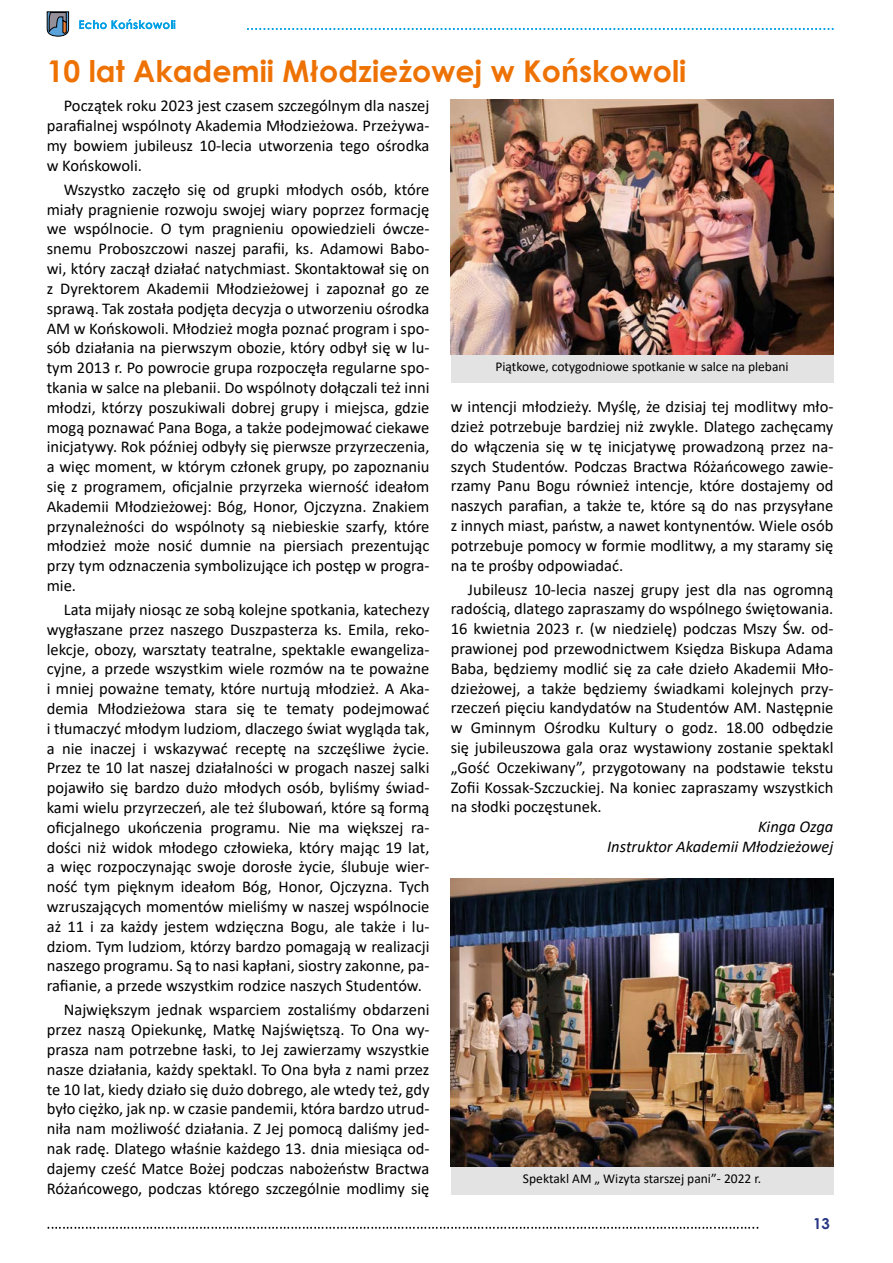
<style>
.page{position:relative;width:893px;height:1263px;background:#fff}
.page>*{position:absolute;margin:0;border:0;box-sizing:border-box;transform-origin:0 0}
.t1{font:700 30px "Century Gothic";color:#ee7203}
.t2{font:16.5px/19.8px "Calibri";color:#000;text-align:justify}
.t3{font:italic 16.5px/19.8px "Calibri";color:#000;text-align:right}
.t4{font:700 15px "Century Gothic";color:#283583}
.t5{font:13.5px "Calibri";color:#000}
</style>
<div class="page">
<svg style="left:48px;top:1227px;width:710px;height:2px"></svg>
<svg style="left:247px;top:28px;width:586px;height:2px"></svg>
<svg style="left:79px;top:19px;width:96px;height:10px"></svg>
<svg style="left:47px;top:12px;width:22px;height:24px"></svg>
<div style="left:451px;top:354px;width:382px;height:29px;background:#e3e3e3"></div>
<div style="left:451px;top:1166px;width:382px;height:28px;background:#e3e3e3"></div>
<img style="left:451px;top:99px;width:382px;height:255px">
<img style="left:451px;top:879px;width:382px;height:287px">
<h1 class="t1" style="left:47px;top:48px;width:641px">10 lat Akademii Młodzieżowej w Końskowoli</h1>
<p class="t2" style="left:47px;top:96px;width:384px;text-indent:17px">Początek roku 2023 jest czasem szczególnym dla naszej parafialnej wspólnoty Akademia Młodzieżowa. Przeżywa&shy;my bowiem jubileusz 10-lecia utworzenia tego ośrodka w Końskowoli.</p>
<p class="t2" style="left:47px;top:179px;width:384px;text-indent:17px">Wszystko zaczęło się od grupki młodych osób, które miały pragnienie rozwoju swojej wiary poprzez formację we wspólnocie. O tym pragnieniu opowiedzieli ówcze&shy;snemu Proboszczowi naszej parafii, ks. Adamowi Babo&shy;wi, który zaczął działać natychmiast. Skontaktował się on z Dyrektorem Akademii Młodzieżowej i zapoznał go ze sprawą. Tak została podjęta decyzja o utworzeniu ośrodka AM w Końskowoli. Młodzież mogła poznać program i spo&shy;sób działania na pierwszym obozie, który odbył się w lu&shy;tym 2013 r. Po powrocie grupa rozpoczęła regularne spo&shy;tkania w salce na plebanii. Do wspólnoty dołączali też inni młodzi, którzy poszukiwali dobrej grupy i miejsca, gdzie mogą poznawać Pana Boga, a także podejmować ciekawe inicjatywy. Rok później odbyły się pierwsze przyrzeczenia, a więc moment, w którym członek grupy, po zapoznaniu się z programem, oficjalnie przyrzeka wierność ideałom Akademii Młodzieżowej: Bóg, Honor, Ojczyzna. Znakiem przynależności do wspólnoty są niebieskie szarfy, które młodzież może nosić dumnie na piersiach prezentując przy tym odznaczenia symbolizujące ich postęp w progra&shy;mie.</p>
<p class="t2" style="left:47px;top:599px;width:384px;text-indent:17px">Lata mijały niosąc ze sobą kolejne spotkania, katechezy wygłaszane przez naszego Duszpasterza ks. Emila, reko&shy;lekcje, obozy, warsztaty teatralne, spektakle ewangeliza&shy;cyjne, a przede wszystkim wiele rozmów na te poważne i mniej poważne tematy, które nurtują młodzież. A Aka&shy;demia Młodzieżowa stara się te tematy podejmować i tłumaczyć młodym ludziom, dlaczego świat wygląda tak, a nie inaczej i wskazywać receptę na szczęśliwe życie.<br>Przez te 10 lat naszej działalności w progach naszej salki pojawiło się bardzo dużo młodych osób, byliśmy świad&shy;kami wielu przyrzeczeń, ale też ślubowań, które są formą oficjalnego ukończenia programu. Nie ma większej ra&shy;dości niż widok młodego człowieka, który mając 19 lat, a więc rozpoczynając swoje dorosłe życie, ślubuje wier&shy;ność tym pięknym ideałom Bóg, Honor, Ojczyzna. Tych wzruszających momentów mieliśmy w naszej wspólnocie aż 11 i za każdy jestem wdzięczna Bogu, ale także i lu&shy;dziom. Tym ludziom, którzy bardzo pomagają w realizacji naszego programu. Są to nasi kapłani, siostry zakonne, pa&shy;rafianie, a przede wszystkim rodzice naszych Studentów.</p>
<p class="t2" style="left:47px;top:999px;width:384px;text-indent:17px">Największym jednak wsparciem zostaliśmy obdarzeni przez naszą Opiekunkę, Matkę Najświętszą. To Ona wy&shy;prasza nam potrzebne łaski, to Jej zawierzamy wszystkie nasze działania, każdy spektakl. To Ona była z nami przez te 10 lat, kiedy działo się dużo dobrego, ale wtedy też, gdy było ciężko, jak np. w czasie pandemii, która bardzo utrud&shy;niła nam możliwość działania. Z Jej pomocą daliśmy jed&shy;nak radę. Dlatego właśnie każdego 13. dnia miesiąca od&shy;dajemy cześć Matce Bożej podczas nabożeństw Bractwa Różańcowego, podczas którego szczególnie modlimy się</p>
<p class="t5" style="left:495px;top:357px;width:295px">Piątkowe, cotygodniowe spotkanie w salce na plebani</p>
<p class="t2" style="left:451px;top:396px;width:384px">w intencji młodzieży. Myślę, że dzisiaj tej modlitwy mło&shy;dzież potrzebuje bardziej niż zwykle. Dlatego zachęcamy do włączenia się w tę inicjatywę prowadzoną przez na&shy;szych Studentów. Podczas Bractwa Różańcowego zawie&shy;rzamy Panu Bogu również intencje, które dostajemy od naszych parafian, a także te, które są do nas przysyłane z innych miast, państw, a nawet kontynentów. Wiele osób potrzebuje pomocy w formie modlitwy, a my staramy się na te prośby odpowiadać.</p>
<p class="t2" style="left:451px;top:579px;width:384px;text-indent:17px">Jubileusz 10-lecia naszej grupy jest dla nas ogromną radością, dlatego zapraszamy do wspólnego świętowania.<br>16 kwietnia 2023 r. (w niedzielę) podczas Mszy Św. od&shy;prawionej pod przewodnictwem Księdza Biskupa Adama Baba, będziemy modlić się za całe dzieło Akademii Mło&shy;dzieżowej, a także będziemy świadkami kolejnych przy&shy;rzeczeń pięciu kandydatów na Studentów AM. Następnie w Gminnym Ośrodku Kultury o godz. 18.00 odbędzie się jubileuszowa gala oraz wystawiony zostanie spektakl „Gość Oczekiwany”, przygotowany na podstawie tekstu Zofii Kossak-Szczuckiej. Na koniec zapraszamy wszystkich na słodki poczęstunek.</p>
<p class="t3" style="left:607px;top:816px;width:228px">Kinga Ozga<br>Instruktor Akademii Młodzieżowej</p>
<p class="t5" style="left:523px;top:1169px;width:240px">Spektakl AM „ Wizyta starszej pani”- 2022 r.</p>
<p class="t4" style="left:813px;top:1212px;width:18px">13</p>
</div>
